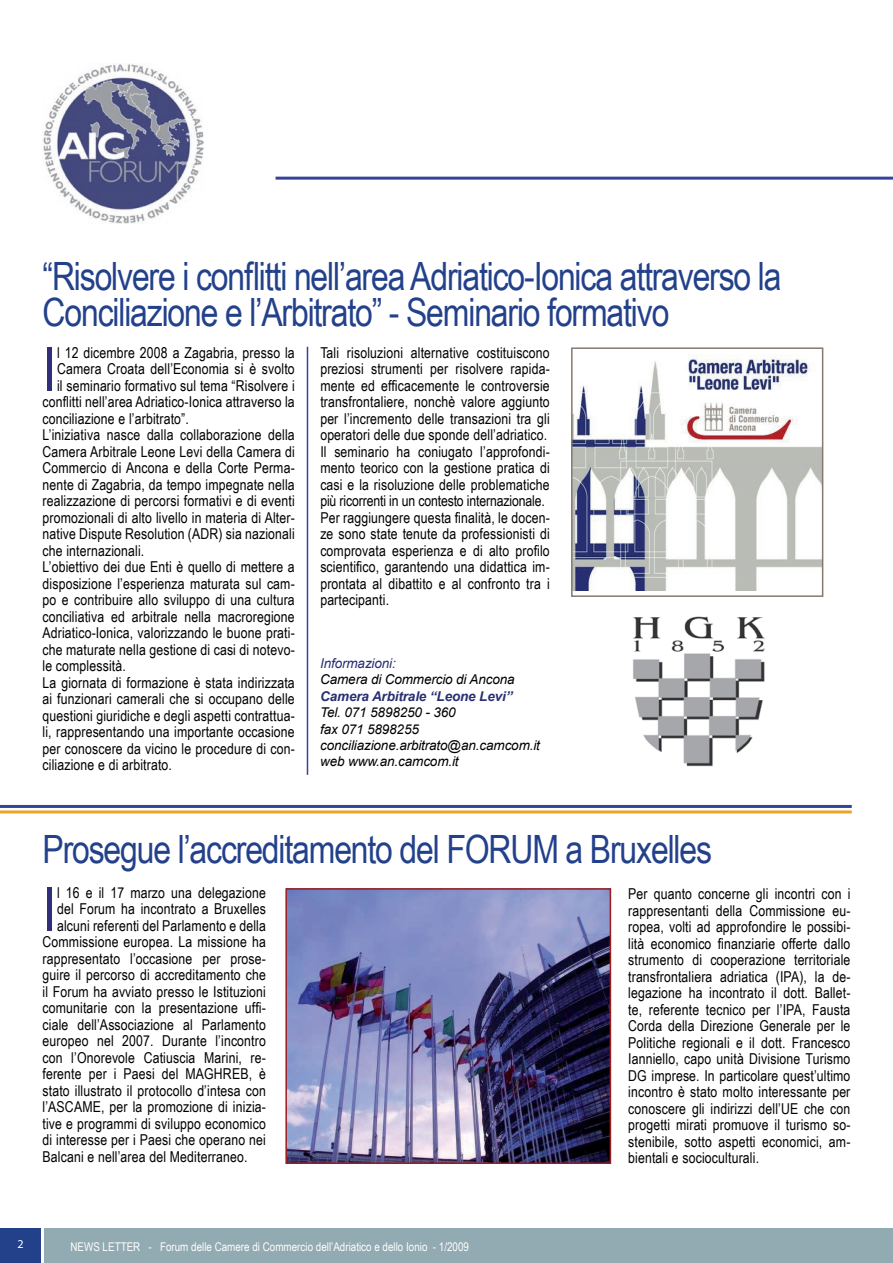
<style>
.page{position:relative;width:893px;height:1263px;background:#fff}
.page>*{position:absolute;margin:0;border:0;box-sizing:border-box;transform-origin:0 0}
.t1{font:61.05px "Arial Narrow";color:#312e7b}
.t2{font:39px/36px "Arial Narrow";letter-spacing:-.03em;color:#23418b}
.t3{font:15px/16.5px "Arial Narrow";letter-spacing:.01em;color:#000;text-align:justify}
.t4{font:italic 13.5px/16.2px "Arial";letter-spacing:-.01em;color:#000}
.t5{font:italic 700 13.5px "Arial";letter-spacing:-.01em;color:#282f73}
.t6{font:italic 13.5px "Arial";letter-spacing:-.01em;color:#282f73}
.t7{font:12px "Arial Narrow";color:#fff}
</style>
<div class="page">
<div style="left:0;top:1229px;width:893px;height:34px;background:#92aab1"></div>
<div style="left:0;top:1229px;width:43px;height:34px;background:#23418b"></div>
<hr style="left:41px;top:1229px;width:3px;height:34px;background:#fff">
<hr style="left:276px;top:177px;width:617px;height:3px;background:#36439b">
<img style="left:43px;top:64px;width:161px;height:159px">
<hr style="left:0;top:805px;width:852px;height:3px;background:#36439b">
<hr style="left:0;top:810px;width:852px;height:3px;background:#e7a629">
<img style="left:574px;top:355px;width:246px;height:236px">
<div style="left:571px;top:347px;width:252px;height:250px;border:2px solid #857970"></div>
<img style="left:288px;top:891px;width:320px;height:270px">
<div style="left:285px;top:888px;width:326px;height:276px;border:2px solid #9e1c1f"></div>
<img style="left:633px;top:616px;width:132px;height:151px">
<hr style="left:307px;top:347px;width:1px;height:428px;background:#36439b">
<h2 class="t2" style="left:43px;top:257px;width:741px">“Risolvere i conflitti nell’area Adriatico-Ionica attraverso la<br>Conciliazione e l’Arbitrato” - Seminario formativo</h2>
<h1 class="t1" style="left:43px;top:324px;width:15px">I</h1>
<p class="t3" style="left:57px;top:344px;width:239px">l 12 dicembre 2008 a Zagabria, presso la</p>
<p class="t3" style="left:320px;top:344px;width:231px;text-align:left">Tali risoluzioni alternative costituiscono preziosi strumenti per risolvere rapida&shy;mente ed efficacemente le controversie transfrontaliere, nonchè valore aggiunto per l’incremento delle transazioni tra gli operatori delle due sponde dell’adriatico.<br>Il seminario ha coniugato l’approfondi&shy;mento teorico con la gestione pratica di casi e la risoluzione delle problematiche più ricorrenti in un contesto internazionale.<br>Per raggiungere questa finalità, le docen&shy;ze sono state tenute da professionisti di comprovata esperienza e di alto profilo scientifico, garantendo una didattica im&shy;prontata al dibattito e al confronto tra i partecipanti.</p>
<p class="t3" style="left:57px;top:360px;width:239px">Camera Croata dell’Economia si è svolto</p>
<p class="t3" style="left:57px;top:377px;width:239px">il seminario formativo sul tema “Risolvere i</p>
<p class="t3" style="left:43px;top:393px;width:254px">conflitti nell’area Adriatico-Ionica attraverso la</p>
<p class="t3" style="left:43px;top:410px;width:148px">conciliazione e l’arbitrato”.</p>
<p class="t3" style="left:43px;top:426px;width:254px">L’iniziativa nasce dalla collaborazione della</p>
<p class="t3" style="left:43px;top:443px;width:254px">Camera Arbitrale Leone Levi della Camera di</p>
<p class="t3" style="left:43px;top:459px;width:254px">Commercio di Ancona e della Corte Perma-</p>
<p class="t3" style="left:43px;top:476px;width:254px">nente di Zagabria, da tempo impegnate nella</p>
<p class="t3" style="left:43px;top:492px;width:254px">realizzazione di percorsi formativi e di eventi</p>
<p class="t3" style="left:43px;top:509px;width:254px">promozionali di alto livello in materia di Alter-</p>
<p class="t3" style="left:43px;top:525px;width:254px">native Dispute Resolution (ADR) sia nazionali</p>
<p class="t3" style="left:43px;top:542px;width:103px">che internazionali.</p>
<p class="t3" style="left:43px;top:558px;width:254px">L’obiettivo dei due Enti è quello di mettere a</p>
<p class="t3" style="left:43px;top:575px;width:254px">disposizione l’esperienza maturata sul cam-</p>
<p class="t3" style="left:43px;top:591px;width:254px">po e contribuire allo sviluppo di una cultura</p>
<p class="t3" style="left:43px;top:608px;width:254px">conciliativa ed arbitrale nella macroregione</p>
<p class="t3" style="left:43px;top:624px;width:254px">Adriatico-Ionica, valorizzando le buone prati-</p>
<p class="t3" style="left:43px;top:641px;width:254px">che maturate nella gestione di casi di notevo-</p>
<p class="t3" style="left:43px;top:657px;width:85px">le complessità.</p>
<p class="t3" style="left:43px;top:674px;width:254px">La giornata di formazione è stata indirizzata</p>
<p class="t3" style="left:43px;top:690px;width:254px">ai funzionari camerali che si occupano delle</p>
<p class="t3" style="left:43px;top:707px;width:254px">questioni giuridiche e degli aspetti contrattua-</p>
<p class="t3" style="left:43px;top:723px;width:254px">li, rappresentando una importante occasione</p>
<p class="t3" style="left:43px;top:740px;width:254px">per conoscere da vicino le procedure di con-</p>
<p class="t3" style="left:43px;top:756px;width:131px">ciliazione e di arbitrato.</p>
<p class="t6" style="left:320px;top:654px;width:77px">Informazioni:</p>
<p class="t4" style="left:320px;top:671px;width:196px">Camera di Commercio di Ancona</p>
<p class="t5" style="left:320px;top:687px;width:194px">Camera Arbitrale “Leone Levi”</p>
<p class="t4" style="left:320px;top:704px;width:221px">Tel. 071 5898250 - 360<br>fax 071 5898255 conciliazione.arbitrato@an.camcom.it web www.an.camcom.it</p>
<h2 class="t2" style="left:43px;top:829px;width:671px">Prosegue l’accreditamento del FORUM a Bruxelles</h2>
<h1 class="t1" style="left:43px;top:864px;width:15px">I</h1>
<p class="t3" style="left:57px;top:884px;width:210px">l 16 e il 17 marzo una delegazione</p>
<p class="t3" style="left:628px;top:885px;width:224px">Per quanto concerne gli incontri con i rappresentanti della Commissione eu&shy;ropea, volti ad approfondire le possibi&shy;lità economico finanziarie offerte dallo strumento di cooperazione territoriale transfrontaliera adriatica (IPA), la de&shy;legazione ha incontrato il dott. Ballet&shy;te, referente tecnico per l’IPA, Fausta Corda della Direzione Generale per le Politiche regionali e il dott. Francesco Ianniello, capo unità Divisione Turismo DG imprese. In particolare quest’ultimo incontro è stato molto interessante per conoscere gli indirizzi dell’UE che con progetti mirati promuove il turismo so&shy;stenibile, sotto aspetti economici, am&shy;bientali e socioculturali.</p>
<p class="t3" style="left:57px;top:900px;width:210px">del Forum ha incontrato a Bruxelles</p>
<p class="t3" style="left:57px;top:917px;width:210px">alcuni referenti del Parlamento e della</p>
<p class="t3" style="left:43px;top:933px;width:225px">Commissione europea. La missione ha</p>
<p class="t3" style="left:43px;top:950px;width:225px">rappresentato l’occasione per prose-</p>
<p class="t3" style="left:43px;top:966px;width:225px">guire il percorso di accreditamento che</p>
<p class="t3" style="left:43px;top:983px;width:225px">il Forum ha avviato presso le Istituzioni</p>
<p class="t3" style="left:43px;top:999px;width:225px">comunitarie con la presentazione uffi-</p>
<p class="t3" style="left:43px;top:1016px;width:225px">ciale dell’Associazione al Parlamento</p>
<p class="t3" style="left:43px;top:1032px;width:225px">europeo nel 2007. Durante l’incontro</p>
<p class="t3" style="left:43px;top:1049px;width:225px">con l’Onorevole Catiuscia Marini, re-</p>
<p class="t3" style="left:43px;top:1065px;width:225px">ferente per i Paesi del MAGHREB, è</p>
<p class="t3" style="left:43px;top:1082px;width:225px">stato illustrato il protocollo d’intesa con</p>
<p class="t3" style="left:43px;top:1098px;width:225px">l’ASCAME, per la promozione di inizia-</p>
<p class="t3" style="left:43px;top:1115px;width:225px">tive e programmi di sviluppo economico</p>
<p class="t3" style="left:43px;top:1131px;width:225px">di interesse per i Paesi che operano nei</p>
<p class="t3" style="left:43px;top:1148px;width:207px">Balcani e nell’area del Mediterraneo.</p>
<p class="t7" style="left:70px;top:1238px;width:400px">NEWS LETTER - Forum delle Camere di Commercio dell’Adriatico e dello Ionio - 1/2009</p>
</div>
